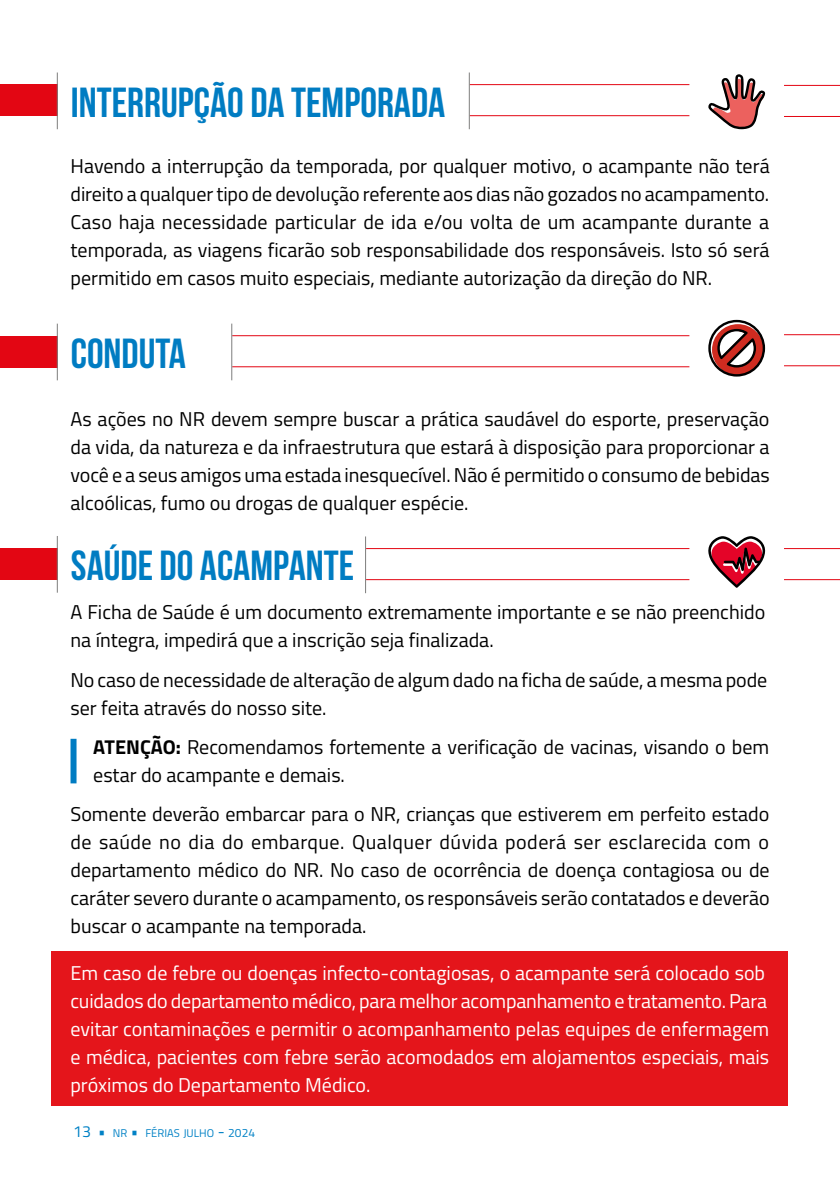
<style>
.page{position:relative;width:840px;height:1191px;background:#fff}
.page>*{position:absolute;margin:0;border:0;box-sizing:border-box;transform-origin:0 0}
.t1{font:700 42px "Bebas Neue";color:#007cc2}
.t2{font:20px/28px "Titillium";color:#000}
.t3{font:20px/28px "Titillium";color:#fff}
.t4{font:11.2px "Titillium";color:#0081c5}
.s1{font-weight:700}
.s2{font-size:16px}
.s3{font-size:12px}
</style>
<div class="page">
<hr style="left:366px;top:548px;width:323px;height:1px;background:#e30613">
<hr style="left:783px;top:548px;width:56px;height:1px;background:#e30613">
<hr style="left:366px;top:579px;width:323px;height:1px;background:#e30613">
<hr style="left:783px;top:579px;width:56px;height:1px;background:#e30613">
<hr style="left:365px;top:536px;width:1px;height:57px;background:#7e7e7d">
<div style="left:70px;top:739px;width:6px;height:44px;background:#007cc2"></div>
<svg style="left:708px;top:536px;width:57px;height:52px"></svg>
<hr style="left:469px;top:84px;width:220px;height:1px;background:#e30613">
<hr style="left:232px;top:335px;width:457px;height:1px;background:#e30613">
<hr style="left:469px;top:115px;width:220px;height:1px;background:#e30613">
<hr style="left:232px;top:366px;width:457px;height:1px;background:#e30613">
<hr style="left:468px;top:72px;width:1px;height:57px;background:#7e7e7d">
<hr style="left:231px;top:323px;width:1px;height:57px;background:#7e7e7d">
<hr style="left:783px;top:85px;width:56px;height:1px;background:#e30613">
<hr style="left:783px;top:334px;width:56px;height:1px;background:#e30613">
<hr style="left:783px;top:116px;width:56px;height:1px;background:#e30613">
<hr style="left:783px;top:365px;width:56px;height:1px;background:#e30613">
<svg style="left:708px;top:74px;width:56px;height:55px"></svg>
<svg style="left:708px;top:320px;width:56px;height:56px"></svg>
<div style="left:0;top:85px;width:57px;height:31px;background:#e30613"></div>
<hr style="left:57px;top:72px;width:1px;height:57px;background:#7e7e7d">
<div style="left:0;top:336px;width:57px;height:31px;background:#e30613"></div>
<hr style="left:57px;top:324px;width:1px;height:56px;background:#7e7e7d">
<div style="left:0;top:548px;width:57px;height:31px;background:#e30613"></div>
<hr style="left:57px;top:536px;width:1px;height:56px;background:#7e7e7d">
<div style="left:52px;top:951px;width:735px;height:155px;background:#e4151b"></div>
<h1 class="t1" style="left:71px;top:79px;width:375px">INTERRUPÇÃO DA TEMPORADA</h1>
<p class="t2" style="left:70px;top:151px;width:700px;text-align:justify">Havendo a interrupção da temporada, por qualquer motivo, o acampante não terá direito a qualquer tipo de devolução referente aos dias não gozados no acampamento.<br>Caso haja necessidade particular de ida e/ou volta de um acampante durante a temporada, as viagens ficarão sob responsabilidade dos responsáveis. Isto só será permitido em casos muito especiais, mediante autorização da direção do NR.</p>
<h1 class="t1" style="left:71px;top:330px;width:117px">CONDUTA</h1>
<p class="t2" style="left:70px;top:404px;width:700px;text-align:justify">As ações no NR devem sempre buscar a prática saudável do esporte, preservação da vida, da natureza e da infraestrutura que estará à disposição para proporcionar a você e a seus amigos uma estada inesquecível. Não é permitido o consumo de bebidas alcoólicas, fumo ou drogas de qualquer espécie.</p>
<h1 class="t1" style="left:71px;top:542px;width:284px">SAÚDE DO ACAMPANTE</h1>
<p class="t2" style="left:70px;top:597px;width:696px">A Ficha de Saúde é um documento extremamente importante e se não preenchido na íntegra, impedirá que a inscrição seja finalizada.</p>
<p class="t2" style="left:70px;top:664px;width:698px">No caso de necessidade de alteração de algum dado na ficha de saúde, a mesma pode ser feita através do nosso site.</p>
<p class="t2" style="left:93px;top:732px;width:677px"><span class="s1">ATENÇÃO:</span> Recomendamos fortemente a verificação de vacinas, visando o bem estar do acampante e demais.</p>
<p class="t2" style="left:70px;top:799px;width:700px;text-align:justify">Somente deverão embarcar para o NR, crianças que estiverem em perfeito estado de saúde no dia do embarque. Qualquer dúvida poderá ser esclarecida com o departamento médico do NR. No caso de ocorrência de doença contagiosa ou de caráter severo durante o acampamento, os responsáveis serão contatados e deverão buscar o acampante na temporada.</p>
<p class="t3" style="left:70px;top:957px;width:700px">Em caso de febre ou doenças infecto-contagiosas, o acampante será colocado sob cuidados do departamento médico, para melhor acompanhamento e tratamento. Para evitar contaminações e permitir o acompanhamento pelas equipes de enfermagem e médica, pacientes com febre serão acomodados em alojamentos especiais, mais próximos do Departamento Médico.</p>
<p class="t4" style="left:73px;top:1124px;width:183px"><span class="s2">13 •</span> NR <span class="s2">•</span> FÉRIAS JULHO <span class="s2">-</span> <span class="s3">2024</span></p>
</div>
